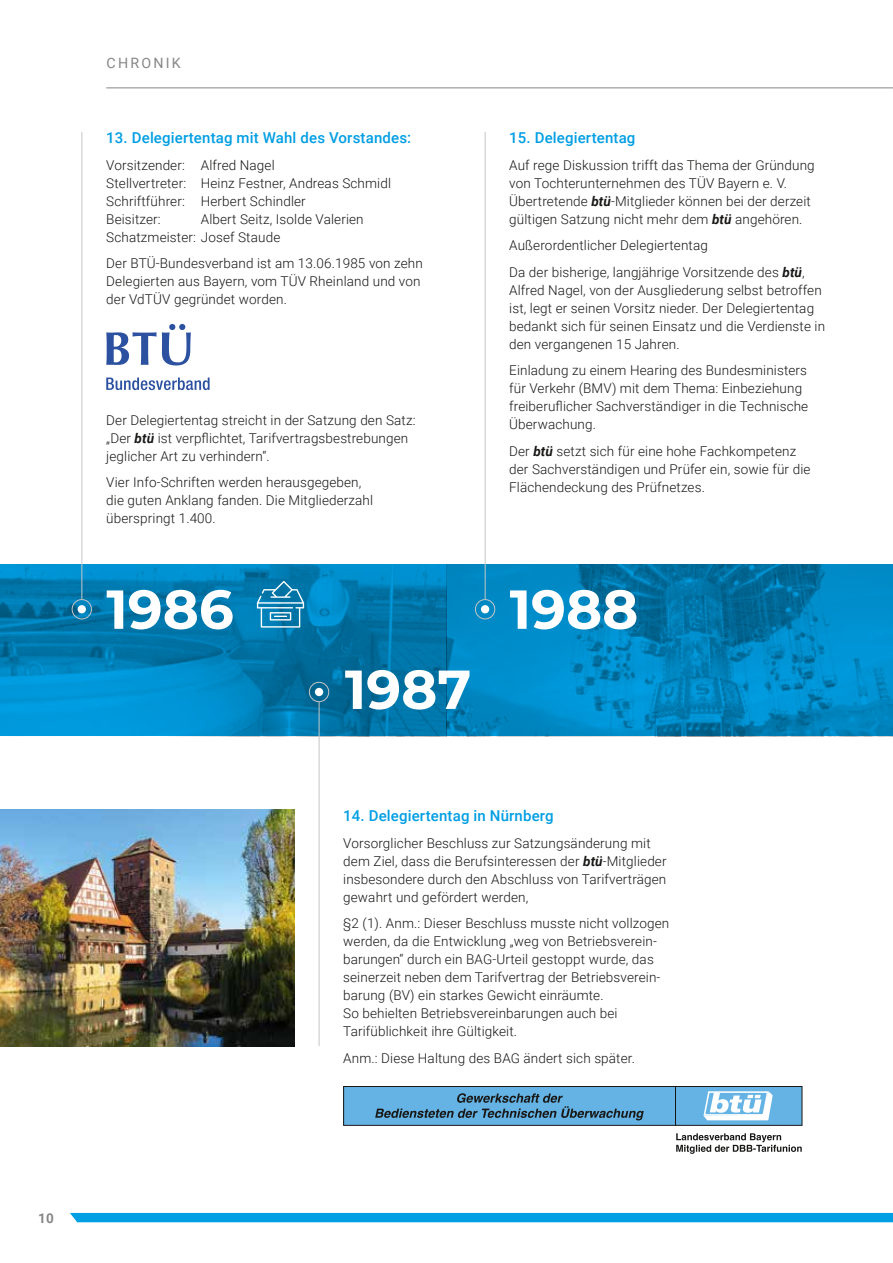
<style>
.page{position:relative;width:893px;height:1263px;background:#fff}
.page>*{position:absolute;margin:0;border:0;box-sizing:border-box;transform-origin:0 0}
.t1{font:700 54.75px "Montserrat";color:#fff}
.t2{font:500 15px "Roboto";letter-spacing:.01em;color:#009ee3}
.t3{font:14.25px "Roboto";letter-spacing:.155em;color:#868786}
.t4{font:300 13.5px/18px "Roboto";letter-spacing:.01em;color:#181716}
.t5{font:700 13.5px "Roboto";color:#868786}
.s1{font-weight:700;font-style:italic}
</style>
<div class="page">
<img style="left:0;top:564px;width:893px;height:172px">
<div style="left:70px;top:1213px;width:823px;height:9px;background:#009ee3"></div>
<hr style="left:106px;top:88px;width:787px;height:1px;background:#868786">
<hr style="left:81px;top:132px;width:1px;height:467px;background:#c5c6c6">
<div style="left:72px;top:599px;width:20px;height:20px;border:1px solid #c5c6c6;border-radius:50%"></div>
<hr style="left:485px;top:132px;width:1px;height:467px;background:#c5c6c6">
<div style="left:475px;top:599px;width:20px;height:20px;border:1px solid #c5c6c6;border-radius:50%"></div>
<div style="left:78px;top:605px;width:8px;height:8px;background:#fff;border-radius:50%"></div>
<div style="left:481px;top:605px;width:8px;height:8px;background:#fff;border-radius:50%"></div>
<hr style="left:319px;top:702px;width:1px;height:344px;background:#c5c6c6">
<div style="left:309px;top:682px;width:20px;height:20px;border:1px solid #c5c6c6;border-radius:50%"></div>
<div style="left:315px;top:688px;width:8px;height:8px;background:#fff;border-radius:50%"></div>
<svg style="left:257px;top:581px;width:47px;height:47px;background:#3693bc"></svg>
<svg style="left:106px;top:378px;width:104px;height:12px"></svg>
<svg style="left:106px;top:324px;width:85px;height:41px"></svg>
<img style="left:0;top:809px;width:295px;height:237px">
<div style="left:344px;top:1086px;width:458px;height:39px;background:#64b3e4"></div>
<div style="left:343px;top:1086px;width:459px;height:40px;border:1px solid #181716"></div>
<svg style="left:703px;top:1091px;width:70px;height:29px"></svg>
<svg style="left:375px;top:1093px;width:269px;height:27px"></svg>
<svg style="left:676px;top:1133px;width:126px;height:21px"></svg>
<hr style="left:675px;top:1086px;width:1px;height:40px;background:#181716">
<p class="t3" style="left:107px;top:53px;width:76px">CHRONIK</p>
<p class="t2" style="left:106px;top:127px;width:306px">13. Delegiertentag mit Wahl des Vorstandes:</p>
<p class="t4" style="left:106px;top:155px;width:286px">Vorsitzender: Alfred Nagel<br>Stellvertreter: Heinz Festner, Andreas Schmidl<br>Schriftführer: Herbert Schindler<br>Beisitzer:</p>
<p class="t4" style="left:106px;top:209px;width:259px;text-indent:94px">Albert Seitz, Isolde Valerien<br>Schatzmeister: Josef Staude</p>
<p class="t4" style="left:106px;top:254px;width:318px">Der BTÜ-Bundesverband ist am 13.06.1985 von zehn<br>Delegierten aus Bayern, vom TÜV Rheinland und von der VdTÜV gegründet worden.</p>
<p class="t4" style="left:106px;top:410px;width:311px">Der Delegiertentag streicht in der Satzung den Satz: „Der <span class="s1">btü</span> ist verpflichtet, Tarifvertragsbestrebungen jeglicher Art zu verhindern“.</p>
<p class="t4" style="left:106px;top:473px;width:268px">Vier Info-Schriften werden herausgegeben, die guten Anklang fanden. Die Mitgliederzahl überspringt 1.400.</p>
<h1 class="t1" style="left:106px;top:570px;width:129px">1986</h1>
<h1 class="t1" style="left:345px;top:650px;width:128px">1987</h1>
<p class="t2" style="left:509px;top:127px;width:128px">15. Delegiertentag</p>
<p class="t4" style="left:509px;top:155px;width:307px">Auf rege Diskussion trifft das Thema der Gründung von Tochterunternehmen des TÜV Bayern e. V.<br>Übertretende <span class="s1">btü</span>-Mitglieder können bei der derzeit gültigen Satzung nicht mehr dem <span class="s1">btü</span> angehören.</p>
<p class="t4" style="left:509px;top:231px;width:297px;line-height:26.5px">Außerordentlicher Delegiertentag<br>Da der bisherige, langjährige Vorsitzende des <span class="s1">btü</span>,</p>
<p class="t4" style="left:509px;top:280px;width:317px">Alfred Nagel, von der Ausgliederung selbst betroffen ist, legt er seinen Vorsitz nieder. Der Delegiertentag bedankt sich für seinen Einsatz und die Verdienste in den vergangenen 15 Jahren.</p>
<p class="t4" style="left:509px;top:361px;width:301px">Einladung zu einem Hearing des Bundesministers für Verkehr (BMV) mit dem Thema: Einbeziehung freiberuflicher Sachverständiger in die Technische Überwachung.</p>
<p class="t4" style="left:509px;top:441px;width:303px">Der <span class="s1">btü</span> setzt sich für eine hohe Fachkompetenz der Sachverständigen und Prüfer ein, sowie für die<br>Flächendeckung des Prüfnetzes.</p>
<h1 class="t1" style="left:510px;top:570px;width:130px">1988</h1>
<p class="t2" style="left:343px;top:805px;width:212px">14. Delegiertentag in Nürnberg</p>
<p class="t4" style="left:343px;top:833px;width:325px">Vorsorglicher Beschluss zur Satzungsänderung mit dem Ziel, dass die Berufsinteressen der <span class="s1">btü</span>-Mitglieder insbesondere durch den Abschluss von Tarifverträgen gewahrt und gefördert werden,</p>
<p class="t4" style="left:343px;top:914px;width:328px">§2 (1). Anm.: Dieser Beschluss musste nicht vollzogen werden, da die Entwicklung „weg von Betriebsverein&shy;barungen“ durch ein BAG-Urteil gestoppt wurde, das seinerzeit neben dem Tarifvertrag der Betriebsverein&shy;barung (BV) ein starkes Gewicht einräumte.<br>So behielten Betriebsvereinbarungen auch bei Tarifüblichkeit ihre Gültigkeit.</p>
<p class="t4" style="left:343px;top:1048px;width:293px">Anm.: Diese Haltung des BAG ändert sich später.</p>
<p class="t5" style="left:38px;top:1208px;width:17px">10</p>
</div>
